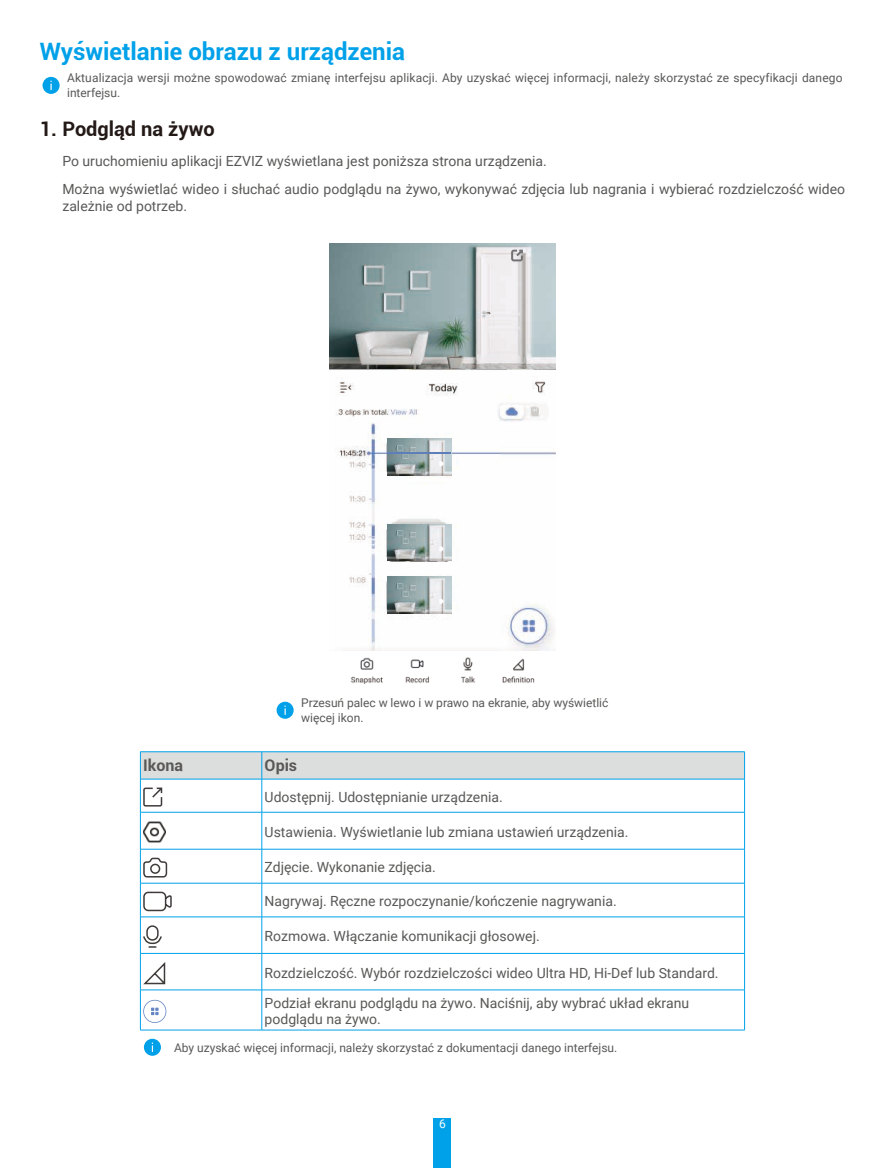
<style>
.page{position:relative;width:885px;height:1168px;background:#fff}
.page>*{position:absolute;margin:0;border:0;box-sizing:border-box;transform-origin:0 0}
.t1{font:700 24px "Roboto";color:#00a1e9}
.t2{font:700 20px "Roboto";color:#231916}
.t3{font:700 16px "Roboto";color:#595857}
.t4{font:14px/28.2px "Roboto";color:#595857}
.t5{font:12px/14.4px "Roboto";color:#595857}
.t6{font:12px "Roboto";color:#fff}
</style>
<div class="page">
<div style="left:434px;top:1118px;width:17px;height:50px;background:#00a1e9"></div>
<div style="left:43px;top:77px;width:17px;height:17px;background:#00a1e9;border-radius:50%"></div>
<svg style="left:50px;top:81px;width:2px;height:9px"></svg>
<img style="left:330px;top:369px;width:225px;height:282px">
<img style="left:387px;top:524px;width:64px;height:36px">
<svg style="left:439px;top:546px;width:5px;height:6px"></svg>
<img style="left:387px;top:438px;width:64px;height:37px">
<svg style="left:439px;top:460px;width:5px;height:7px"></svg>
<img style="left:387px;top:576px;width:64px;height:37px">
<svg style="left:439px;top:598px;width:5px;height:6px"></svg>
<hr style="left:387px;top:452px;width:64px;height:1px;background:#5e7eb9">
<img style="left:329px;top:244px;width:226px;height:125px">
<svg style="left:511px;top:250px;width:12px;height:11px"></svg>
<img style="left:350px;top:657px;width:185px;height:27px">
<div style="left:276px;top:702px;width:17px;height:17px;background:#00a1e9;border-radius:50%"></div>
<svg style="left:284px;top:706px;width:2px;height:9px"></svg>
<hr style="left:140px;top:751px;width:122px;height:1px;background:#00a1e9">
<hr style="left:262px;top:751px;width:482px;height:1px;background:#00a1e9">
<svg style="left:140px;top:752px;width:605px;height:27px;background:#d5dbdd"></svg>
<hr style="left:140px;top:779px;width:122px;height:1px;background:#00a1e9">
<hr style="left:140px;top:779px;width:1px;height:33px;background:#00a1e9">
<hr style="left:262px;top:779px;width:482px;height:1px;background:#00a1e9">
<hr style="left:261px;top:779px;width:1px;height:33px;background:#00a1e9">
<hr style="left:744px;top:779px;width:1px;height:33px;background:#00a1e9">
<hr style="left:140px;top:812px;width:122px;height:1px;background:#00a1e9">
<hr style="left:140px;top:812px;width:1px;height:37px;background:#00a1e9">
<hr style="left:262px;top:812px;width:482px;height:1px;background:#00a1e9">
<hr style="left:261px;top:812px;width:1px;height:37px;background:#00a1e9">
<hr style="left:744px;top:812px;width:1px;height:37px;background:#00a1e9">
<hr style="left:140px;top:849px;width:122px;height:1px;background:#00a1e9">
<hr style="left:140px;top:849px;width:1px;height:34px;background:#00a1e9">
<hr style="left:262px;top:849px;width:482px;height:1px;background:#00a1e9">
<hr style="left:261px;top:849px;width:1px;height:34px;background:#00a1e9">
<hr style="left:744px;top:849px;width:1px;height:34px;background:#00a1e9">
<hr style="left:140px;top:883px;width:122px;height:1px;background:#00a1e9">
<hr style="left:140px;top:883px;width:1px;height:34px;background:#00a1e9">
<hr style="left:262px;top:883px;width:482px;height:1px;background:#00a1e9">
<hr style="left:261px;top:883px;width:1px;height:34px;background:#00a1e9">
<hr style="left:744px;top:883px;width:1px;height:34px;background:#00a1e9">
<hr style="left:140px;top:916px;width:122px;height:1px;background:#00a1e9">
<hr style="left:140px;top:917px;width:1px;height:36px;background:#00a1e9">
<hr style="left:262px;top:916px;width:482px;height:1px;background:#00a1e9">
<hr style="left:261px;top:917px;width:1px;height:36px;background:#00a1e9">
<hr style="left:744px;top:917px;width:1px;height:36px;background:#00a1e9">
<hr style="left:140px;top:953px;width:122px;height:1px;background:#00a1e9">
<hr style="left:140px;top:953px;width:1px;height:37px;background:#00a1e9">
<hr style="left:262px;top:953px;width:482px;height:1px;background:#00a1e9">
<hr style="left:261px;top:953px;width:1px;height:37px;background:#00a1e9">
<hr style="left:744px;top:953px;width:1px;height:37px;background:#00a1e9">
<hr style="left:140px;top:989px;width:122px;height:1px;background:#00a1e9">
<hr style="left:140px;top:990px;width:1px;height:40px;background:#00a1e9">
<hr style="left:262px;top:989px;width:482px;height:1px;background:#00a1e9">
<hr style="left:261px;top:990px;width:1px;height:40px;background:#00a1e9">
<hr style="left:744px;top:990px;width:1px;height:40px;background:#00a1e9">
<hr style="left:140px;top:1030px;width:122px;height:1px;background:#00a1e9">
<hr style="left:262px;top:1030px;width:482px;height:1px;background:#00a1e9">
<svg style="left:143px;top:787px;width:20px;height:20px"></svg>
<img style="left:143px;top:821px;width:22px;height:22px">
<svg style="left:143px;top:857px;width:25px;height:21px"></svg>
<svg style="left:143px;top:891px;width:29px;height:21px"></svg>
<div style="left:146px;top:925px;width:13px;height:16px;border:2px solid #3f3b3a;border-radius:5px"></div>
<svg style="left:143px;top:935px;width:19px;height:13px"></svg>
<svg style="left:143px;top:962px;width:23px;height:23px"></svg>
<svg style="left:143px;top:1000px;width:23px;height:23px"></svg>
<div style="left:144px;top:1001px;width:21px;height:21px;background:#fff;border-radius:50%"></div>
<svg style="left:151px;top:1008px;width:7px;height:7px"></svg>
<div style="left:144px;top:1039px;width:17px;height:17px;background:#00a1e9;border-radius:50%"></div>
<h1 class="t1" style="left:40px;top:35px;width:367px">Wyświetlanie obrazu z urządzenia</h1>
<p class="t5" style="left:67px;top:71px;width:776px">Aktualizacja wersji możne spowodować zmianę interfejsu aplikacji. Aby uzyskać więcej informacji, należy skorzystać ze specyfikacji danego interfejsu.</p>
<h2 class="t2" style="left:40px;top:114px;width:176px">1. Podgląd na żywo</h2>
<p class="t4" style="left:62px;top:146px;width:784px">Po uruchomieniu aplikacji EZVIZ wyświetlana jest poniższa strona urządzenia.<br>Można wyświetlać wideo i słuchać audio podglądu na żywo, wykonywać zdjęcia lub nagrania i wybierać rozdzielczość wideo</p>
<p class="t4" style="left:62px;top:191px;width:126px">zależnie od potrzeb.</p>
<p class="t5" style="left:301px;top:695px;width:309px">Przesuń palec w lewo i w prawo na ekranie, aby wyświetlić więcej ikon.</p>
<p class="t3" style="left:143px;top:754px;width:41px">Ikona</p>
<p class="t3" style="left:264px;top:754px;width:34px">Opis</p>
<p class="t4" style="left:264px;top:782px;width:239px">Udostępnij. Udostępnianie urządzenia.</p>
<p class="t4" style="left:264px;top:817px;width:365px">Ustawienia. Wyświetlanie lub zmiana ustawień urządzenia.</p>
<p class="t4" style="left:264px;top:853px;width:173px">Zdjęcie. Wykonanie zdjęcia.</p>
<p class="t4" style="left:264px;top:886px;width:353px">Nagrywaj. Ręczne rozpoczynanie/kończenie nagrywania.</p>
<p class="t4" style="left:264px;top:921px;width:276px">Rozmowa. Włączanie komunikacji głosowej.</p>
<p class="t4" style="left:264px;top:957px;width:455px;line-height:30px">Rozdzielczość. Wybór rozdzielczości wideo Ultra HD, Hi-Def lub Standard.<br>Podział ekranu podglądu na żywo. Naciśnij, aby wybrać układ ekranu</p>
<p class="t4" style="left:264px;top:1005px;width:118px">podglądu na żywo.</p>
<p class="t5" style="left:174px;top:1039px;width:445px">Aby uzyskać więcej informacji, należy skorzystać z dokumentacji danego interfejsu.</p>
<p class="t6" style="left:439px;top:1116px;width:8px">6</p>
</div>
